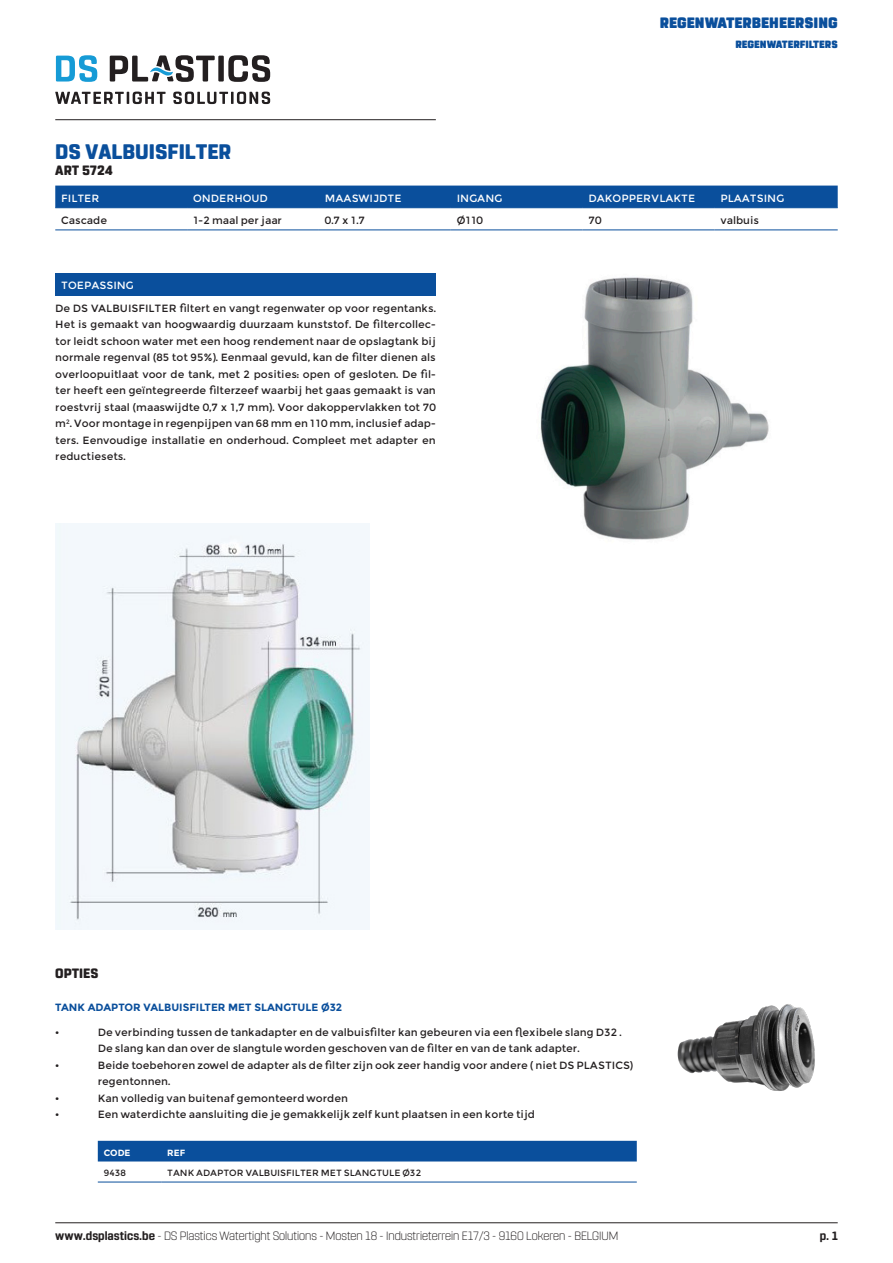
<style>
.page{position:relative;width:893px;height:1263px;background:#fff}
.page>*{position:absolute;margin:0;border:0;box-sizing:border-box;transform-origin:0 0}
.grote_titel{font:800 21px "Rohn Rounded";color:#0a4f9c}
.t1{font:900 15px "Rohn Rounded";color:#0a4f9c}
.t2{font:800 13.5px "Rohn Rounded";color:#231f20}
.t3{font:300 12px "Rohn Rounded";color:#231f20}
.t4{font:700 12px "Rohn Rounded";color:#231f20}
.lopende_tekst_zonder_insprong{font:10.5px/16.5px "Montserrat";color:#231f20}
.inhoud_tabel{font:10.5px "Montserrat";color:#fff}
.inhoud_tabel-2{font:10.5px "Montserrat";color:#231f20}
.titel_opsomming{font:700 10.5px "Montserrat";color:#0a4f9c}
.t5{font:900 10.5px "Rohn Rounded";color:#0a4f9c}
.tabelinhoud{font:9px "Montserrat";color:#231f20}
.HEADER_TABEL{font:700 9px "Montserrat";color:#fff}
.s1{font-weight:700}
</style>
<div class="page">
<hr style="left:55px;top:119px;width:381px;height:1px;background:#231f20">
<svg style="left:56px;top:55px;width:41px;height:27px"></svg>
<svg style="left:55px;top:92px;width:215px;height:12px"></svg>
<svg style="left:110px;top:55px;width:160px;height:27px"></svg>
<hr style="left:55px;top:1222px;width:783px;height:1px;background:#231f20">
<img style="left:540px;top:277px;width:229px;height:263px">
<div style="left:55px;top:273px;width:381px;height:22px;background:#0a4f9c"></div>
<div style="left:55px;top:186px;width:783px;height:21px;background:#0a4f9c"></div>
<hr style="left:55px;top:207px;width:132px;height:1px;background:#0a4f9c">
<hr style="left:187px;top:207px;width:132px;height:1px;background:#0a4f9c">
<hr style="left:319px;top:207px;width:132px;height:1px;background:#0a4f9c">
<hr style="left:451px;top:207px;width:132px;height:1px;background:#0a4f9c">
<hr style="left:583px;top:207px;width:131px;height:1px;background:#0a4f9c">
<hr style="left:714px;top:207px;width:124px;height:1px;background:#0a4f9c">
<hr style="left:55px;top:230px;width:132px;height:1px;background:#0a4f9c">
<hr style="left:187px;top:230px;width:132px;height:1px;background:#0a4f9c">
<hr style="left:319px;top:230px;width:132px;height:1px;background:#0a4f9c">
<hr style="left:451px;top:230px;width:132px;height:1px;background:#0a4f9c">
<hr style="left:583px;top:230px;width:131px;height:1px;background:#0a4f9c">
<hr style="left:714px;top:230px;width:124px;height:1px;background:#0a4f9c">
<img style="left:55px;top:523px;width:314px;height:406px">
<div style="left:98px;top:1141px;width:539px;height:20px;background:#0a4f9c"></div>
<hr style="left:98px;top:1182px;width:63px;height:1px;background:#0a4f9c">
<hr style="left:161px;top:1182px;width:476px;height:1px;background:#0a4f9c">
<img style="left:677px;top:1004px;width:138px;height:87px">
<p class="grote_titel" style="left:55px;top:139px;width:177px">DS VALBUISFILTER</p>
<p class="t2" style="left:55px;top:162px;width:59px">ART 5724</p>
<h2 class="t1" style="left:660px;top:14px;width:179px">REGENWATERBEHEERSING</h2>
<p class="t5" style="left:735px;top:38px;width:104px">REGENWATERFILTERS</p>
<p class="inhoud_tabel" style="left:61px;top:192px;width:40px">FILTER</p>
<p class="inhoud_tabel" style="left:193px;top:192px;width:76px">ONDERHOUD</p>
<p class="inhoud_tabel" style="left:325px;top:192px;width:78px">MAASWIJDTE</p>
<p class="inhoud_tabel" style="left:457px;top:192px;width:47px">INGANG</p>
<p class="inhoud_tabel" style="left:589px;top:192px;width:108px">DAKOPPERVLAKTE</p>
<p class="inhoud_tabel" style="left:720px;top:192px;width:65px">PLAATSING</p>
<p class="inhoud_tabel-2" style="left:61px;top:214px;width:47px">Cascade</p>
<p class="inhoud_tabel-2" style="left:193px;top:214px;width:90px">1-2 maal per jaar</p>
<p class="inhoud_tabel-2" style="left:325px;top:214px;width:42px">0.7 x 1.7</p>
<p class="inhoud_tabel-2" style="left:457px;top:214px;width:28px">Ø110</p>
<p class="inhoud_tabel-2" style="left:589px;top:214px;width:14px">70</p>
<p class="inhoud_tabel-2" style="left:720px;top:214px;width:40px">valbuis</p>
<p class="inhoud_tabel" style="left:61px;top:279px;width:74px">TOEPASSING</p>
<p class="lopende_tekst_zonder_insprong" style="left:55px;top:300px;width:382px;text-align:justify">De DS VALBUISFILTER filtert en vangt regenwater op voor regentanks.<br>Het is gemaakt van hoogwaardig duurzaam kunststof. De filtercollec&shy;tor leidt schoon water met een hoog rendement naar de opslagtank bij normale regenval (85 tot 95%). Eenmaal gevuld, kan de filter dienen als overloopuitlaat voor de tank, met 2 posities: open of gesloten. De fil&shy;ter heeft een geïntegreerde filterzeef waarbij het gaas gemaakt is van roestvrij staal (maaswijdte 0,7 x 1,7 mm). Voor dakoppervlakken tot 70 m². Voor montage in regenpijpen van 68 mm en 110 mm, inclusief adap&shy;ters. Eenvoudige installatie en onderhoud. Compleet met adapter en reductiesets.</p>
<p class="t2" style="left:55px;top:965px;width:45px">OPTIES</p>
<p class="titel_opsomming" style="left:55px;top:1001px;width:288px">TANK ADAPTOR VALBUISFILTER MET SLANGTULE Ø32</p>
<p class="lopende_tekst_zonder_insprong" style="left:55px;top:1024px;width:6px">•</p>
<p class="lopende_tekst_zonder_insprong" style="left:98px;top:1024px;width:525px">De verbinding tussen de tankadapter en de valbuisfilter kan gebeuren via een flexibele slang D32 .<br>De slang kan dan over de slangtule worden geschoven van de filter en van de tank adapter.</p>
<p class="lopende_tekst_zonder_insprong" style="left:55px;top:1057px;width:6px">•</p>
<p class="lopende_tekst_zonder_insprong" style="left:98px;top:1057px;width:537px">Beide toebehoren zowel de adapter als de filter zijn ook zeer handig voor andere ( niet DS PLASTICS) regentonnen.</p>
<p class="lopende_tekst_zonder_insprong" style="left:55px;top:1090px;width:6px">•</p>
<p class="lopende_tekst_zonder_insprong" style="left:98px;top:1090px;width:252px">Kan volledig van buitenaf gemonteerd worden</p>
<p class="lopende_tekst_zonder_insprong" style="left:55px;top:1106px;width:6px">•</p>
<p class="lopende_tekst_zonder_insprong" style="left:98px;top:1106px;width:439px">Een waterdichte aansluiting die je gemakkelijk zelf kunt plaatsen in een korte tijd</p>
<p class="HEADER_TABEL" style="left:104px;top:1147px;width:28px">CODE</p>
<p class="HEADER_TABEL" style="left:167px;top:1147px;width:19px">REF</p>
<p class="tabelinhoud" style="left:104px;top:1167px;width:24px">9438</p>
<p class="tabelinhoud" style="left:167px;top:1167px;width:255px">TANK ADAPTOR VALBUISFILTER MET SLANGTULE Ø32</p>
<p class="t3" style="left:55px;top:1229px;width:565px"><span class="s1">www.dsplastics.be</span> - DS Plastics Watertight Solutions - Mosten 18 - Industrieterrein E17/3 - 9160 Lokeren - BELGIUM</p>
<p class="t4" style="left:820px;top:1229px;width:19px">p. 1</p>
</div>
